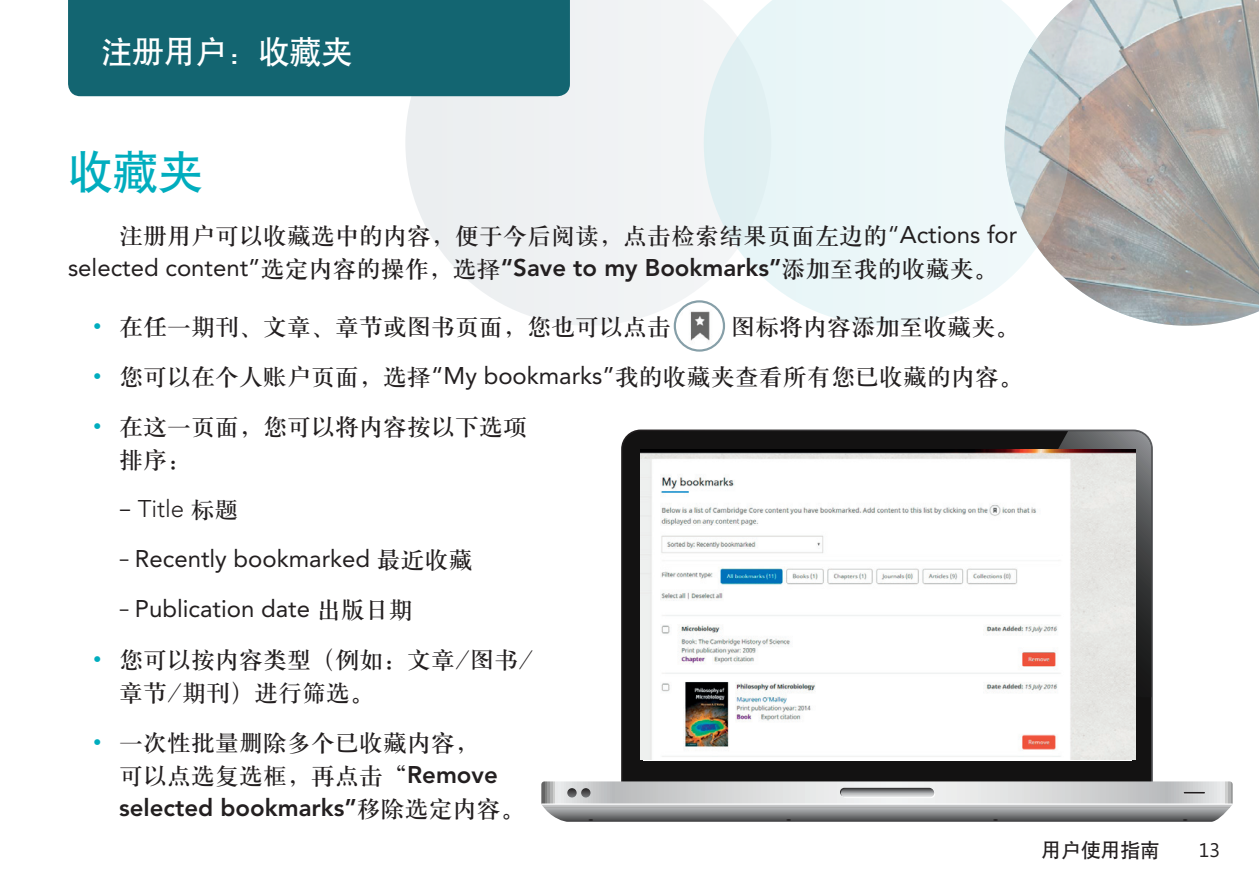
<style>
.page{position:relative;width:1259px;height:893px;background:#fff}
.page>*{position:absolute;margin:0;border:0;box-sizing:border-box;transform-origin:0 0}
.t1{font:45px "H Yb 1 gj";color:#00adbe}
.t2{font:31.5px "H Yb 1 gj";color:#fff}
.t3{font:24px/33px "H Ya 3 gj";color:#231f20}
.t4{font:24px "Avenir";color:#231f20}
.t5{font:800 24px "Avenir";color:#231f20}
.t6{font:300 24px "Avenir";color:#231f20}
.t7{font:19.8px "H Yb 1 gj";color:#231f20}
.t8{font:19.8px "Segoe";color:#231f20}
.s1{font-family:"Avenir"}
.s2{font-family:"Avenir";font-weight:800}
.s3{font-family:"Segoe";font-stretch:condensed;color:#00adbe}
.s4{font-family:"Segoe";font-weight:400}
.s5{font-family:"H Ya 3 gj";font-weight:400}
.s6{font-family:"Segoe";font-stretch:condensed}
.s7{font-family:"H Ya 3 gj"}
</style>
<div class="page">
<img style="left:1069px;top:0;width:190px;height:326px">
<svg style="left:405px;top:0;width:299px;height:326px;fill:#f0f2f4"></svg>
<svg style="left:704px;top:0;width:365px;height:326px;fill:#ebf7f8"></svg>
<div style="left:68px;top:0;width:502px;height:96px;background:#136571"></div>
<div style="left:623px;top:431px;width:528px;height:369px;background:#131212;border-radius:18px"></div>
<svg style="left:1058px;top:431px;width:93px;height:266px"></svg>
<svg style="left:541px;top:781px;width:691px;height:41px;background:#b3b4b5"></svg>
<img style="left:641px;top:449px;width:494px;height:310px">
<img style="left:675px;top:301px;width:49px;height:50px;border-radius:25px">
<div style="left:674px;top:300px;width:51px;height:52px;border:2px solid #869fa8;border-radius:50%"></div>
<h2 class="t2" style="left:101px;top:35px;width:253px">注册用户：收藏夹</h2>
<h1 class="t1" style="left:68px;top:149px;width:136px">收藏夹</h1>
<p class="t3" style="left:68px;top:219px;width:950px;text-indent:51px">注册用户可以收藏选中的内容，便于今后阅读，点击检索结果页面左边的<span class="s1">“</span><span class="s1">Actions for selected content”</span>选定内容的操作，选择<span class="s2">“Save to my Bookmarks”</span>添加至我的收藏夹。</p>
<p class="t3" style="left:94px;top:310px;width:579px"><span class="s3">•</span> 在任一期刊、文章、章节或图书页面，您也可以点击</p>
<p class="t3" style="left:731px;top:310px;width:289px">图标将内容添加至收藏夹。</p>
<p class="t3" style="left:94px;top:360px;width:931px"><span class="s3">•</span> 您可以在个人账户页面，选择<span class="s1">“My bookmarks”</span>我的收藏夹查看所有您已收藏的内容。</p>
<p class="t3" style="left:119px;top:410px;width:409px;text-indent:-26px"><span class="s3">•</span> 在这一页面，您可以将内容按以下选项排序：</p>
<p class="t6" style="left:119px;top:495px;width:121px"><span class="s4">–</span> Title <span class="s5">标题</span></p>
<p class="t4" style="left:119px;top:545px;width:355px"><span class="s6">–</span> Recently bookmarked <span class="s7">最近收藏</span></p>
<p class="t4" style="left:119px;top:595px;width:295px"><span class="s6">–</span> Publication date <span class="s7">出版日期</span></p>
<p class="t3" style="left:119px;top:643px;width:416px;text-indent:-26px"><span class="s3">•</span> 您可以按内容类型（例如：文章/图书/章节/期刊）进行筛选。</p>
<p class="t3" style="left:119px;top:726px;width:380px;text-indent:-26px"><span class="s3">•</span> 一次性批量删除多个已收藏内容，可以点选复选框，再点击“<span class="s2">Remove</span></p>
<p class="t5" style="left:119px;top:793px;width:407px">selected bookmarks”<span class="s5">移除选定内容。</span></p>
<p class="t7" style="left:1041px;top:840px;width:120px">用户使用指南</p>
<p class="t8" style="left:1198px;top:838px;width:23px">13</p>
</div>
